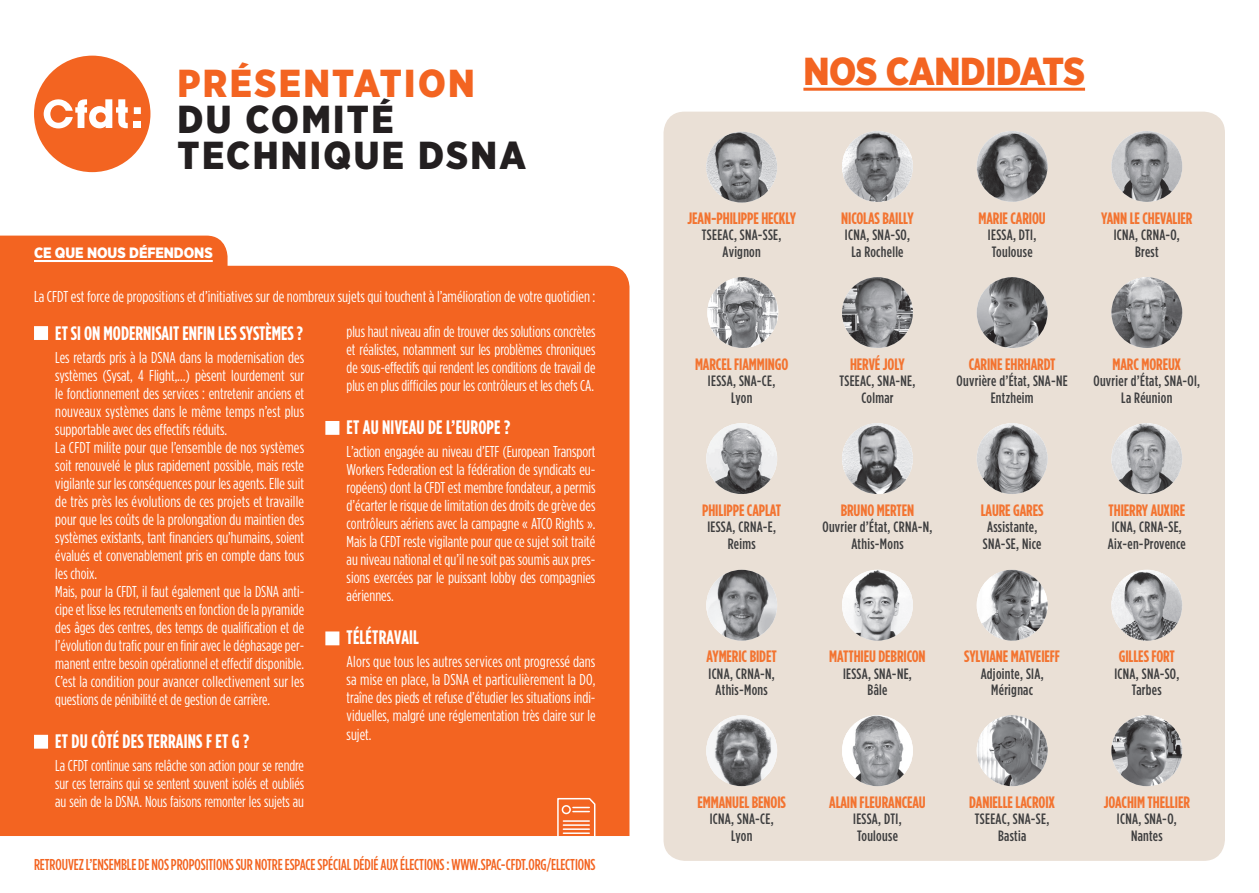
<style>
.page{position:relative;width:1259px;height:893px;background:#fff}
.page>*{position:absolute;margin:0;border:0;box-sizing:border-box;transform-origin:0 0}
.t1{font:900 39px "Gotham Narrow";letter-spacing:.06em;color:#231f20}
.t2{font:900 39px "Gotham Narrow";letter-spacing:.06em;color:#f36421}
.t3{font:900 39px "Gotham Narrow";letter-spacing:-.01em;color:#f36421}
.t4{font:700 19.5px "Gotham Condensed";letter-spacing:.01em;color:#fff}
.t5{font:700 16.5px "Gotham Condensed";letter-spacing:-.005em;color:#f37431}
.t6{font:15.75px/18px "Gotham Condensed";color:#fff;text-align:justify}
.t7{font:500 15.75px "Gotham Condensed";letter-spacing:-.005em;color:#f36421}
.t8{font:500 15px/16.5px "Gotham Condensed";letter-spacing:.02em;color:#3e3e3f;text-align:center}
.t9{font:900 15px "Gotham Narrow";letter-spacing:-.005em;color:#fff}
</style>
<div class="page">
<div style="left:663px;top:112px;width:562px;height:749px;background:#eae0d6;border-radius:21px"></div>
<div style="left:34px;top:56px;width:116px;height:116px;background:#f36421;border-radius:50%"></div>
<div style="left:134px;top:107px;width:7px;height:7px;background:#fff"></div>
<div style="left:134px;top:121px;width:7px;height:7px;background:#fff"></div>
<svg style="left:44px;top:99px;width:84px;height:29px"></svg>
<div style="left:0;top:266px;width:629px;height:570px;background:#f36421"></div>
<div style="left:0;top:236px;width:227px;height:52px;background:#f36421"></div>
<div style="left:34px;top:326px;width:14px;height:14px;background:#fff"></div>
<div style="left:325px;top:421px;width:14px;height:14px;background:#fff"></div>
<div style="left:325px;top:631px;width:14px;height:14px;background:#fff"></div>
<div style="left:34px;top:735px;width:14px;height:14px;background:#fff"></div>
<hr style="left:34px;top:260px;width:179px;height:2px;background:#fff">
<svg style="left:556px;top:797px;width:40px;height:39px;background:#f58c5b"></svg>
<hr style="left:803px;top:88px;width:282px;height:3px;background:#f36421">
<img style="left:842px;top:131px;width:71px;height:71px;border-radius:35px">
<img style="left:706px;top:715px;width:71px;height:71px;border-radius:35px">
<img style="left:706px;top:570px;width:71px;height:71px;border-radius:35px">
<img style="left:706px;top:423px;width:71px;height:71px;border-radius:35px">
<img style="left:707px;top:277px;width:71px;height:71px;border-radius:35px">
<img style="left:842px;top:715px;width:71px;height:71px;border-radius:35px">
<img style="left:842px;top:570px;width:71px;height:71px;border-radius:35px">
<img style="left:842px;top:423px;width:71px;height:71px;border-radius:35px">
<img style="left:842px;top:277px;width:71px;height:71px;border-radius:35px">
<img style="left:976px;top:715px;width:71px;height:71px;border-radius:35px">
<img style="left:976px;top:570px;width:71px;height:71px;border-radius:35px">
<img style="left:976px;top:423px;width:71px;height:71px;border-radius:35px">
<img style="left:976px;top:277px;width:71px;height:71px;border-radius:35px">
<img style="left:976px;top:131px;width:71px;height:71px;border-radius:35px">
<img style="left:1111px;top:715px;width:71px;height:71px;border-radius:35px">
<img style="left:1111px;top:570px;width:71px;height:71px;border-radius:35px">
<img style="left:1111px;top:423px;width:71px;height:71px;border-radius:35px">
<img style="left:1111px;top:277px;width:71px;height:71px;border-radius:35px">
<img style="left:1111px;top:131px;width:71px;height:71px;border-radius:35px">
<img style="left:706px;top:132px;width:71px;height:71px;border-radius:35px">
<p class="t2" style="left:178px;top:57px;width:299px">PRÉSENTATION</p>
<p class="t1" style="left:178px;top:93px;width:217px">DU COMITÉ</p>
<p class="t1" style="left:178px;top:129px;width:350px">TECHNIQUE DSNA</p>
<p class="t9" style="left:34px;top:243px;width:180px">CE QUE NOUS DÉFENDONS</p>
<p class="t6" style="left:34px;top:288px;width:563px">La CFDT est force de propositions et d’initiatives sur de nombreux sujets qui touchent à l’amélioration de votre quotidien :</p>
<p class="t4" style="left:55px;top:322px;width:249px">ET SI ON MODERNISAIT ENFIN LES SYSTÈMES ?</p>
<p class="t6" style="left:55px;top:348px;width:250px">Les retards pris à la DSNA dans la modernisation des systèmes (Sysat, 4 Flight,…) pèsent lourdement sur le fonctionnement des services : entretenir anciens et nouveaux systèmes dans le même temps n’est plus supportable avec des effectifs réduits.</p>
<p class="t6" style="left:55px;top:438px;width:250px">La CFDT milite pour que l’ensemble de nos systèmes soit renouvelé le plus rapidement possible, mais reste vigilante sur les conséquences pour les agents. Elle suit de très près les évolutions de ces projets et travaille pour que les coûts de la prolongation du maintien des systèmes existants, tant financiers qu’humains, soient évalués et convenablement pris en compte dans tous les choix.</p>
<p class="t6" style="left:55px;top:582px;width:250px">Mais, pour la CFDT, il faut également que la DSNA anti&shy;cipe et lisse les recrutements en fonction de la pyramide des âges des centres, des temps de qualification et de l’évolution du trafic pour en finir avec le déphasage per&shy;manent entre besoin opérationnel et effectif disponible.<br>C’est la condition pour avancer collectivement sur les questions de pénibilité et de gestion de carrière.</p>
<p class="t4" style="left:55px;top:730px;width:195px">ET DU CÔTÉ DES TERRAINS F ET G ?</p>
<p class="t6" style="left:55px;top:756px;width:250px">La CFDT continue sans relâche son action pour se rendre sur ces terrains qui se sentent souvent isolés et oubliés au sein de la DSNA. Nous faisons remonter les sujets au</p>
<p class="t6" style="left:347px;top:322px;width:250px">plus haut niveau afin de trouver des solutions concrètes et réalistes, notamment sur les problèmes chroniques de sous-effectifs qui rendent les conditions de travail de plus en plus difficiles pour les contrôleurs et les chefs CA.</p>
<p class="t4" style="left:347px;top:416px;width:165px">ET AU NIVEAU DE L’EUROPE ?</p>
<p class="t6" style="left:347px;top:443px;width:250px">L’action engagée au niveau d’ETF (European Transport Workers Federation est la fédération de syndicats eu&shy;ropéens) dont la CFDT est membre fondateur, a permis d’écarter le risque de limitation des droits de grève des contrôleurs aériens avec la campagne « ATCO Rights ».<br>Mais la CFDT reste vigilante pour que ce sujet soit traité au niveau national et qu’il ne soit pas soumis aux pres&shy;sions exercées par le puissant lobby des compagnies aériennes.</p>
<p class="t4" style="left:347px;top:627px;width:74px">TÉLÉTRAVAIL</p>
<p class="t6" style="left:347px;top:653px;width:250px">Alors que tous les autres services ont progressé dans sa mise en place, la DSNA et particulièrement la DO, traîne des pieds et refuse d’étudier les situations indi&shy;viduelles, malgré une réglementation très claire sur le sujet.</p>
<p class="t7" style="left:34px;top:856px;width:563px">RETROUVEZ L’ENSEMBLE DE NOS PROPOSITIONS SUR NOTRE ESPACE SPÉCIAL DÉDIÉ AUX ÉLECTIONS : WWW.SPAC-CFDT.ORG/ELECTIONS</p>
<p class="t3" style="left:803px;top:45px;width:283px">NOS CANDIDATS</p>
<p class="t5" style="left:687px;top:209px;width:110px">JEAN-PHILIPPE HECKLY</p>
<p class="t8" style="left:702px;top:226px;width:81px">TSEEAC, SNA-SSE,<br>Avignon</p>
<p class="t5" style="left:695px;top:355px;width:95px">MARCEL FIAMMINGO</p>
<p class="t8" style="left:708px;top:372px;width:69px">IESSA, SNA-CE,</p>
<p class="t8" style="left:731px;top:389px;width:23px">Lyon</p>
<p class="t5" style="left:841px;top:209px;width:74px">NICOLAS BAILLY</p>
<p class="t8" style="left:845px;top:226px;width:66px">ICNA, SNA-SO,</p>
<p class="t8" style="left:851px;top:243px;width:54px">La Rochelle</p>
<p class="t5" style="left:850px;top:355px;width:56px">HERVÉ JOLY</p>
<p class="t8" style="left:839px;top:372px;width:77px">TSEEAC, SNA-NE,</p>
<p class="t8" style="left:861px;top:389px;width:34px">Colmar</p>
<p class="t5" style="left:978px;top:209px;width:69px">MARIE CARIOU</p>
<p class="t8" style="left:988px;top:226px;width:50px">IESSA, DTI,</p>
<p class="t8" style="left:991px;top:243px;width:42px">Toulouse</p>
<p class="t5" style="left:1101px;top:209px;width:93px">YANN LE CHEVALIER</p>
<p class="t8" style="left:1113px;top:226px;width:68px">ICNA, CRNA-O,</p>
<p class="t8" style="left:1135px;top:243px;width:25px">Brest</p>
<p class="t5" style="left:968px;top:355px;width:88px">CARINE EHRHARDT</p>
<p class="t8" style="left:956px;top:372px;width:112px">Ouvrière d’État, SNA-NE</p>
<p class="t8" style="left:990px;top:389px;width:44px">Entzheim</p>
<p class="t5" style="left:1112px;top:355px;width:70px">MARC MOREUX</p>
<p class="t8" style="left:1093px;top:372px;width:108px">Ouvrier d’État, SNA-OI,<br>La Réunion</p>
<p class="t5" style="left:702px;top:501px;width:81px">PHILIPPE CAPLAT</p>
<p class="t8" style="left:707px;top:518px;width:70px">IESSA, CRNA-E,</p>
<p class="t8" style="left:728px;top:535px;width:29px">Reims</p>
<p class="t5" style="left:841px;top:501px;width:75px">BRUNO MERTEN</p>
<p class="t8" style="left:822px;top:518px;width:112px">Ouvrier d’État, CRNA-N,<br>Athis-Mons</p>
<p class="t5" style="left:981px;top:501px;width:64px">LAURE GARES</p>
<p class="t8" style="left:987px;top:518px;width:52px">Assistante,</p>
<p class="t8" style="left:982px;top:535px;width:60px">SNA-SE, Nice</p>
<p class="t5" style="left:1108px;top:501px;width:78px">THIERRY AUXIRE</p>
<p class="t8" style="left:1111px;top:518px;width:72px">ICNA, CRNA-SE,</p>
<p class="t8" style="left:1108px;top:535px;width:79px">Aix-en-Provence</p>
<p class="t5" style="left:706px;top:647px;width:72px">AYMERIC BIDET</p>
<p class="t8" style="left:708px;top:665px;width:68px">ICNA, CRNA-N,</p>
<p class="t8" style="left:715px;top:681px;width:54px">Athis-Mons</p>
<p class="t5" style="left:697px;top:793px;width:90px">EMMANUEL BENOIS</p>
<p class="t8" style="left:710px;top:810px;width:65px">ICNA, SNA-CE,</p>
<p class="t8" style="left:731px;top:827px;width:23px">Lyon</p>
<p class="t5" style="left:829px;top:647px;width:98px">MATTHIEU DEBRICON</p>
<p class="t8" style="left:843px;top:665px;width:70px">IESSA, SNA-NE,</p>
<p class="t8" style="left:867px;top:681px;width:21px">Bâle</p>
<p class="t5" style="left:964px;top:647px;width:97px">SYLVIANE MATVEIEFF</p>
<p class="t8" style="left:980px;top:665px;width:64px">Adjointe, SIA,</p>
<p class="t8" style="left:991px;top:681px;width:43px">Mérignac</p>
<p class="t5" style="left:829px;top:793px;width:98px">ALAIN FLEURANCEAU</p>
<p class="t8" style="left:853px;top:810px;width:50px">IESSA, DTI,</p>
<p class="t8" style="left:857px;top:827px;width:42px">Toulouse</p>
<p class="t5" style="left:969px;top:793px;width:87px">DANIELLE LACROIX</p>
<p class="t8" style="left:975px;top:810px;width:76px">TSEEAC, SNA-SE,</p>
<p class="t8" style="left:998px;top:827px;width:30px">Bastia</p>
<p class="t5" style="left:1118px;top:647px;width:58px">GILLES FORT</p>
<p class="t8" style="left:1114px;top:665px;width:66px">ICNA, SNA-SO,</p>
<p class="t8" style="left:1132px;top:681px;width:31px">Tarbes</p>
<p class="t5" style="left:1103px;top:793px;width:88px">JOACHIM THELLIER</p>
<p class="t8" style="left:1117px;top:810px;width:61px">ICNA, SNA-O,</p>
<p class="t8" style="left:1131px;top:827px;width:33px">Nantes</p>
</div>
